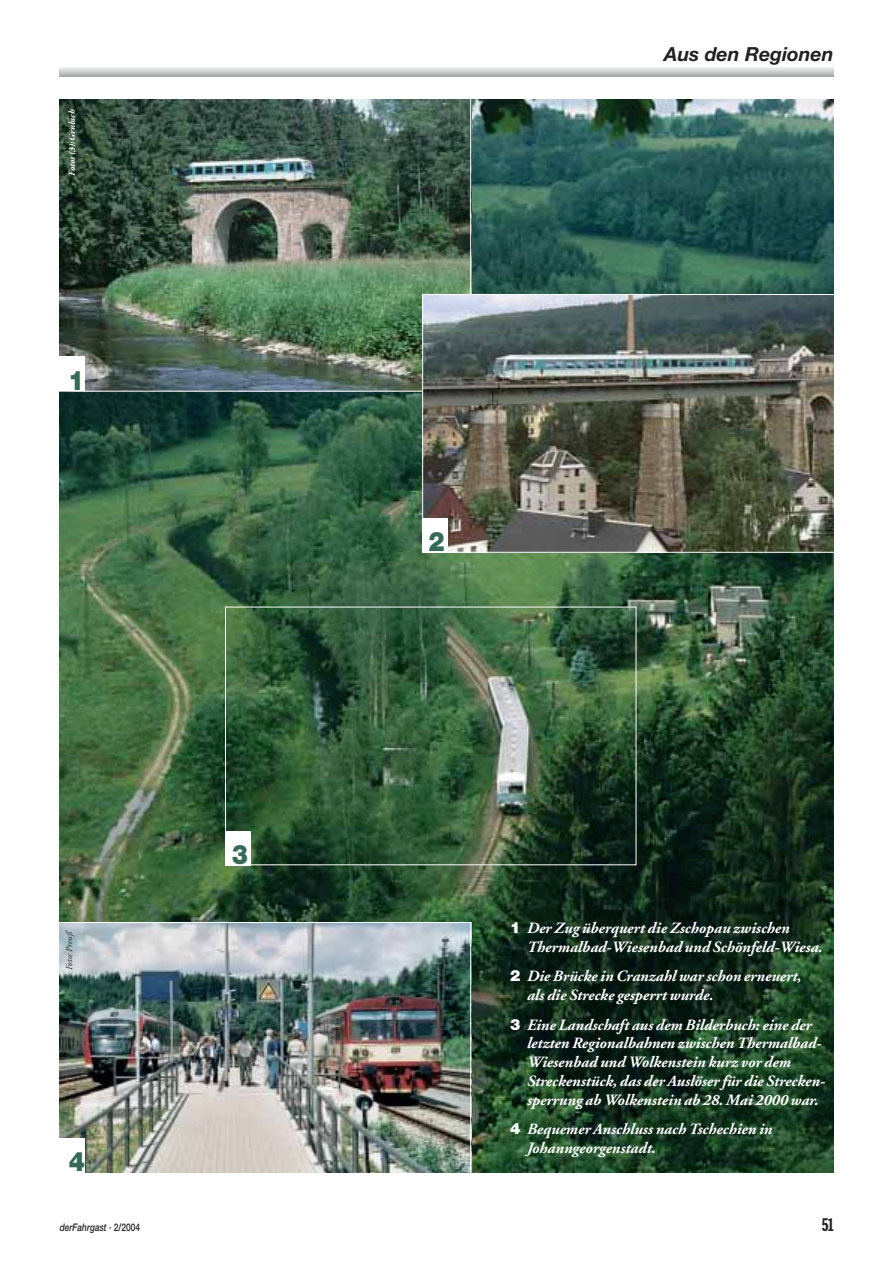
<style>
.page{position:relative;width:893px;height:1263px;background:#fff}
.page>*{position:absolute;margin:0;border:0;box-sizing:border-box;transform-origin:0 0}
.t1{font:900 26.85px "Helvetica Neue";color:#366956;scale:.9 1}
.t2{font:italic 700 19.5px "Helvetica Neue";color:#242021}
.t3{font:18px "Franklin Gothic Extra Cond";color:#242021}
.t4{font:italic 700 15.75px/18.9px "Adobe Garamond";color:#fff}
.t5{font:italic 500 10.5px "Helvetica Neue";color:#242021;scale:.8 1}
.t6{font:italic 700 9px "Adobe Garamond";color:#fff}
.t7{font:italic 9px "Adobe Garamond";color:#242021}
.s1{font-family:"Helvetica Neue";font-weight:900;font-style:normal;font-size:15.45px}
.s2{font-style:normal}
</style>
<div class="page">
<img style="left:60px;top:99px;width:773px;height:1073px">
<hr style="left:60px;top:68px;width:773px;height:2px;background:#e2e4e4">
<hr style="left:60px;top:69px;width:773px;height:2px;background:#d9dadb">
<hr style="left:60px;top:70px;width:773px;height:2px;background:#d0d1d2">
<hr style="left:60px;top:71px;width:773px;height:2px;background:#c5c7c9">
<hr style="left:60px;top:72px;width:773px;height:2px;background:#bbbec1">
<hr style="left:60px;top:73px;width:773px;height:2px;background:#b3b6b9">
<hr style="left:60px;top:74px;width:773px;height:2px;background:#abacaf">
<hr style="left:60px;top:75px;width:773px;height:1px;background:#a1a3a5">
<hr style="left:60px;top:76px;width:773px;height:1px;background:#9ea0a2">
<img style="left:60px;top:99px;width:409px;height:291px">
<div style="left:60px;top:357px;width:25px;height:34px;background:#fff"></div>
<div style="left:225px;top:831px;width:26px;height:34px;background:#fff"></div>
<img style="left:60px;top:924px;width:409px;height:248px">
<div style="left:43px;top:922px;width:428px;height:265px;border:1px solid #fff"></div>
<img style="left:424px;top:296px;width:409px;height:255px">
<div style="left:422px;top:294px;width:434px;height:259px;border:1px solid #fff"></div>
<div style="left:422px;top:518px;width:25px;height:34px;background:#fff"></div>
<div style="left:60px;top:1138px;width:25px;height:34px;background:#fff"></div>
<p class="t6" style="left:67px;top:176px;width:67px;rotate:-90deg">Fotos (3): Grubsch</p>
<p class="t1" style="left:68px;top:371px;width:19px">1</p>
<p class="t7" style="left:66px;top:970px;width:40px;rotate:-90deg">Foto: Preuß</p>
<p class="t1" style="left:69px;top:1152px;width:19px">4</p>
<p class="t1" style="left:232px;top:845px;width:19px">3</p>
<p class="t2" style="left:664px;top:47px;width:171px">Aus den Regionen</p>
<p class="t1" style="left:428px;top:532px;width:19px">2</p>
<p class="t4" style="left:527px;top:918px;width:297px;text-indent:-17px"><span class="s1">1</span> Der Zug überquert die Zschopau zwischen<br>Thermalbad-Wiesenbad und Schönfeld-Wiesa.</p>
<p class="t4" style="left:527px;top:967px;width:276px;text-indent:-17px"><span class="s1">2</span> Die Brücke in Cranzahl war schon erneuert, als die Strecke gesperrt wurde.</p>
<p class="t4" style="left:527px;top:1015px;width:298px;text-indent:-17px"><span class="s1">3</span> Eine Landschaft aus dem Bilderbuch: eine der letzten Regionalbahnen zwischen Thermalbad-Wiesenbad und Wolkenstein kurz vor dem Streckenstück, das der Auslöser für die Strecken&shy;sperrung ab Wolkenstein ab 28. Mai 2000 war.</p>
<p class="t4" style="left:527px;top:1120px;width:247px;text-indent:-17px"><span class="s1">4</span> Bequemer Anschluss nach Tschechien in<br>Johanngeorgenstadt.</p>
<p class="t5" style="left:60px;top:1224px;width:102px">derFahrgast <span class="s2">· 2/2004</span></p>
<p class="t3" style="left:822px;top:1218px;width:13px">51</p>
</div>
